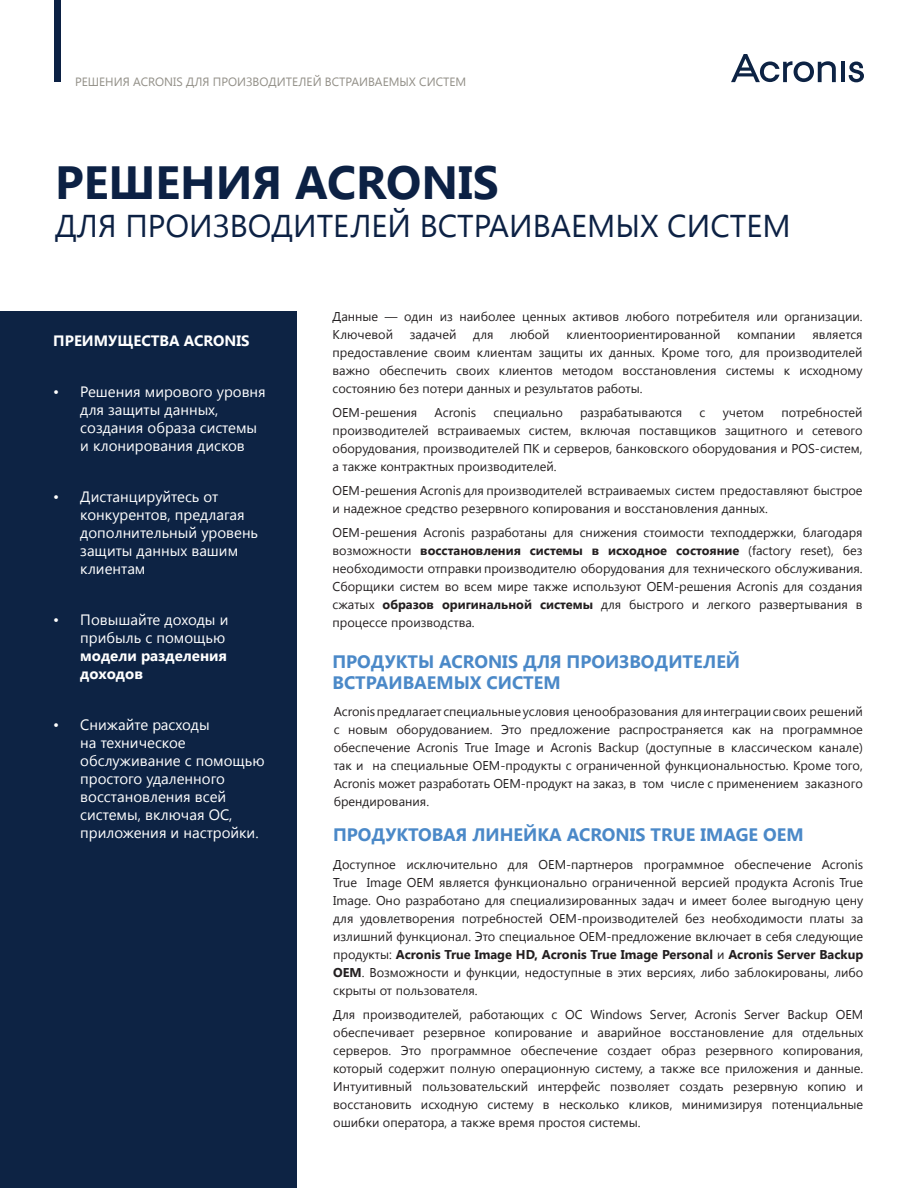
<style>
.page{position:relative;width:918px;height:1188px;background:#fff}
.page>*{position:absolute;margin:0;border:0;box-sizing:border-box;transform-origin:0 0}
.t1{font:700 46.5px "Segoe UI";color:#0c2144}
.t2{font:31.5px "Segoe UI";color:#0c2144}
.t3{font:700 18px/21.6px "Segoe UI";color:#4b89c8}
.t4{font:15px/18px "Segoe UI";color:#fff}
.t5{font:700 15px/18px "Segoe UI";color:#fff}
.t6{font:12.75px/18px "Segoe UI";color:#231f20;text-align:justify}
.t7{font:12px "Segoe UI";color:#928f87}
.s1{font-weight:700}
</style>
<div class="page">
<div style="left:0;top:311px;width:296px;height:877px;background:#0d2344"></div>
<hr style="left:841px;top:62px;width:4px;height:20px;background:#0d2344">
<div style="left:54px;top:0;width:6px;height:81px;background:#0c2144"></div>
<svg style="left:848px;top:62px;width:16px;height:20px"></svg>
<svg style="left:731px;top:54px;width:105px;height:28px"></svg>
<p class="t7" style="left:75px;top:73px;width:393px">РЕШЕНИЯ ACRONIS ДЛЯ ПРОИЗВОДИТЕЛЕЙ ВСТРАИВАЕМЫХ СИСТЕМ</p>
<h1 class="t1" style="left:55px;top:149px;width:445px">РЕШЕНИЯ ACRONIS</h1>
<h2 class="t2" style="left:55px;top:204px;width:737px">ДЛЯ ПРОИЗВОДИТЕЛЕЙ ВСТРАИВАЕМЫХ СИСТЕМ</h2>
<p class="t5" style="left:53px;top:331px;width:198px">ПРЕИМУЩЕСТВА ACRONIS</p>
<p class="t4" style="left:80px;top:382px;width:187px;text-indent:-27px">• Решения мирового уровня для защиты данных, создания образа системы и клонирования дисков</p>
<p class="t4" style="left:80px;top:487px;width:179px;text-indent:-27px">• Дистанцируйтесь от конкурентов, предлагая дополнительный уровень защиты данных вашим клиентам</p>
<p class="t4" style="left:53px;top:610px;width:177px;text-align:right">• Повышайте доходы и прибыль с помощью</p>
<p class="t5" style="left:80px;top:646px;width:148px">модели разделения доходов</p>
<p class="t4" style="left:80px;top:715px;width:186px;text-indent:-27px">• Снижайте расходы<br>на техническое обслуживание с помощью простого удаленного восстановления всей системы, включая ОС, приложения и настройки.</p>
<p class="t6" style="left:333px;top:307px;width:532px">Данные — один из наиболее ценных активов любого потребителя или организации.<br>Ключевой</p>
<p class="t6" style="left:410px;top:325px;width:48px">задачей</p>
<p class="t6" style="left:473px;top:325px;width:22px">для</p>
<p class="t6" style="left:510px;top:325px;width:41px">любой</p>
<p class="t6" style="left:566px;top:325px;width:156px">клиентоориентированной</p>
<p class="t6" style="left:737px;top:325px;width:60px">компании</p>
<p class="t6" style="left:333px;top:325px;width:532px;text-indent:480px">является предоставление своим клиентам защиты их данных. Кроме того, для производителей важно обеспечить своих клиентов методом восстановления системы к исходному состоянию без потери данных и результатов работы.</p>
<p class="t6" style="left:333px;top:403px;width:86px">OEM-решения</p>
<p class="t6" style="left:435px;top:403px;width:43px">Acronis</p>
<p class="t6" style="left:493px;top:403px;width:71px">специально</p>
<p class="t6" style="left:580px;top:403px;width:104px">разрабатываются</p>
<p class="t6" style="left:700px;top:403px;width:7px">с</p>
<p class="t6" style="left:723px;top:403px;width:43px">учетом</p>
<p class="t6" style="left:333px;top:403px;width:532px;text-indent:449px">потребностей производителей встраиваемых систем, включая поставщиков защитного и сетевого оборудования, производителей ПК и серверов, банковского оборудования и POS-систем, а также контрактных производителей.</p>
<p class="t6" style="left:333px;top:481px;width:532px">OEM-решения Acronis для производителей встраиваемых систем предоставляют быстрое и надежное средство резервного копирования и восстановления данных.</p>
<p class="t6" style="left:333px;top:523px;width:532px">OEM-решения Acronis разработаны для снижения стоимости техподдержки, благодаря возможности <span class="s1">восстановления системы в исходное состояние</span> (factory reset), без необходимости отправки производителю оборудования для технического обслуживания.<br>Сборщики систем во всем мире также используют OEM-решения Acronis для создания сжатых <span class="s1">образов оригинальной системы</span> для быстрого и легкого развертывания в процессе производства.</p>
<h3 class="t3" style="left:333px;top:650px;width:409px">ПРОДУКТЫ ACRONIS ДЛЯ ПРОИЗВОДИТЕЛЕЙ<br>ВСТРАИВАЕМЫХ СИСТЕМ</h3>
<p class="t6" style="left:334px;top:702px;width:531px">Acronis предлагает специальные условия ценообразования для интеграции своих решений с новым оборудованием. Это предложение распространяется как на программное обеспечение Acronis True Image и Acronis Backup (доступные в классическом канале) так и на специальные OEM-продукты с ограниченной функциональностью. Кроме того, Acronis может разработать OEM-продукт на заказ, в том числе с применением заказного брендирования.</p>
<h3 class="t3" style="left:333px;top:823px;width:472px">ПРОДУКТОВАЯ ЛИНЕЙКА ACRONIS TRUE IMAGE OEM</h3>
<p class="t6" style="left:333px;top:854px;width:532px">Доступное исключительно для OEM-партнеров программное обеспечение Acronis True Image OEM является функционально ограниченной версией продукта Acronis True Image. Оно разработано для специализированных задач и имеет более выгодную цену для удовлетворения потребностей OEM-производителей без необходимости платы за излишний функционал. Это специальное OEM-предложение включает в себя следующие продукты: <span class="s1">Acronis True Image HD, Acronis True Image Personal</span> и <span class="s1">Acronis Server Backup OEM</span>. Возможности и функции, недоступные в этих версиях, либо заблокированы, либо скрыты от пользователя.</p>
<p class="t6" style="left:333px;top:1004px;width:532px">Для производителей, работающих с ОС Windows Server, Acronis Server Backup OEM обеспечивает резервное копирование и аварийное восстановление для отдельных серверов. Это программное обеспечение создает образ резервного копирования, который содержит полную операционную систему, а также все приложения и данные.<br>Интуитивный пользовательский интерфейс позволяет создать резервную копию и восстановить исходную систему в несколько кликов, минимизируя потенциальные ошибки оператора, а также время простоя системы.</p>
</div>
